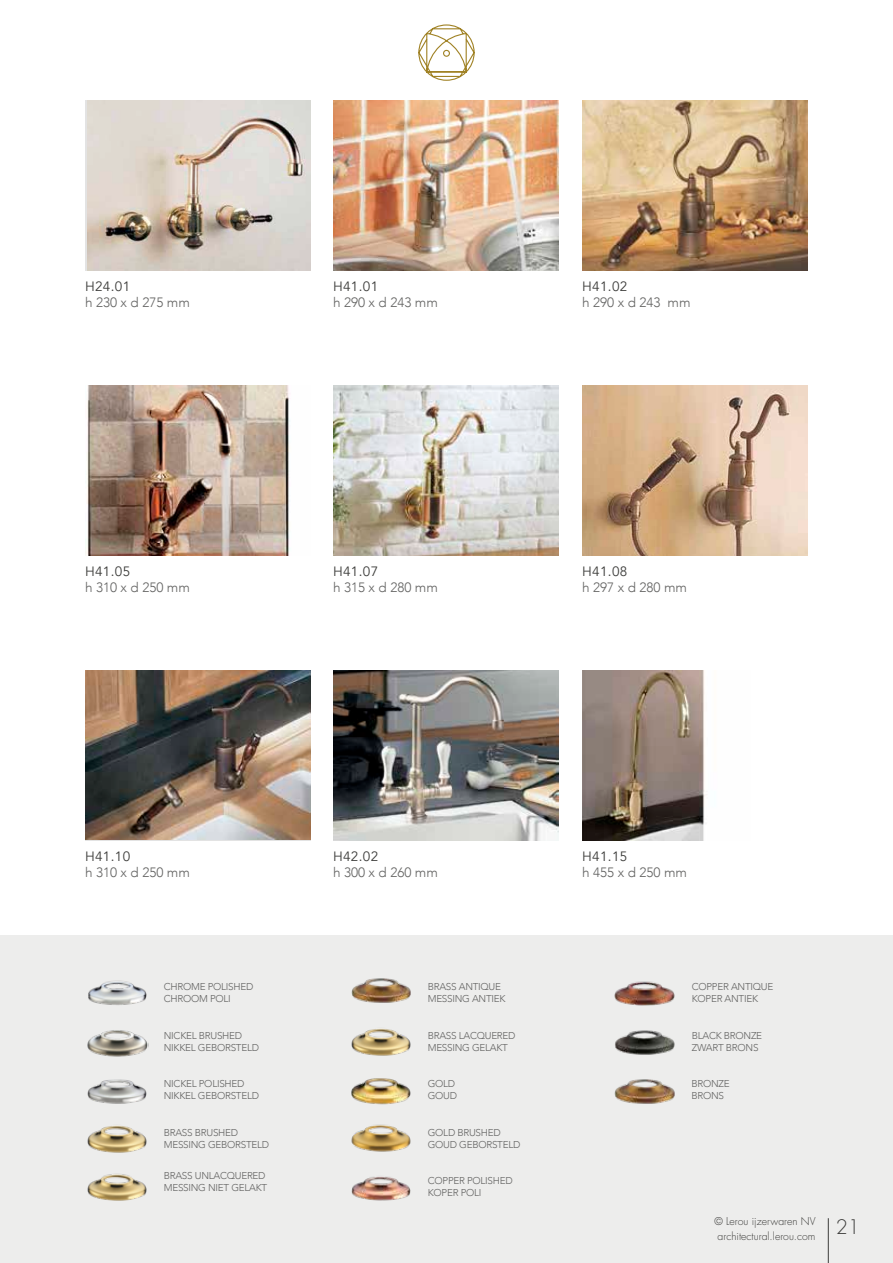
<style>
.page{position:relative;width:893px;height:1263px;background:#fff}
.page>*{position:absolute;margin:0;border:0;box-sizing:border-box;transform-origin:0 0}
.t1{font:300 19.5px "Futura LT";color:#3c3c3a}
.t2{font:300 13.5px "Avenir";color:#636362}
.t3{font:13.5px "Avenir";letter-spacing:.025em;color:#3c3c3a}
.t4{font:300 10.5px/15px "Futura LT";color:#3c3c3a;text-align:center}
.t5{font:300 9.9px/11.9px "Avenir";letter-spacing:-.025em;color:#636362}
</style>
<div class="page">
<svg style="left:418px;top:24px;width:57px;height:57px"></svg>
<div style="left:0;top:935px;width:893px;height:328px;background:#ededec"></div>
<img style="left:87px;top:100px;width:224px;height:170px">
<img style="left:333px;top:100px;width:226px;height:170px">
<img style="left:582px;top:100px;width:226px;height:170px">
<img style="left:333px;top:385px;width:226px;height:170px">
<img style="left:582px;top:385px;width:226px;height:170px">
<img style="left:85px;top:385px;width:205px;height:170px">
<img style="left:85px;top:670px;width:226px;height:170px">
<img style="left:333px;top:670px;width:226px;height:170px">
<img style="left:582px;top:670px;width:124px;height:170px">
<img style="left:88px;top:980px;width:59px;height:25px">
<img style="left:87px;top:1030px;width:62px;height:27px">
<img style="left:87px;top:1079px;width:60px;height:25px">
<img style="left:87px;top:1173px;width:60px;height:28px">
<img style="left:351px;top:1028px;width:60px;height:28px">
<img style="left:351px;top:1078px;width:60px;height:27px">
<img style="left:87px;top:1125px;width:60px;height:28px">
<img style="left:614px;top:981px;width:61px;height:25px">
<img style="left:351px;top:1176px;width:60px;height:25px">
<img style="left:615px;top:1030px;width:60px;height:25px">
<img style="left:351px;top:1124px;width:60px;height:28px">
<img style="left:351px;top:978px;width:60px;height:25px">
<img style="left:614px;top:1079px;width:61px;height:25px">
<hr style="left:828px;top:1218px;width:1px;height:45px;background:#3c3c3a">
<h2 class="t3" style="left:85px;top:278px;width:47px">H24.01</h2>
<h2 class="t2" style="left:85px;top:295px;width:106px">h 230 x d 275 mm</h2>
<h2 class="t3" style="left:85px;top:563px;width:47px">H41.05</h2>
<h2 class="t2" style="left:85px;top:580px;width:106px">h 310 x d 250 mm</h2>
<h2 class="t3" style="left:333px;top:278px;width:47px">H41.01</h2>
<h2 class="t2" style="left:333px;top:295px;width:106px">h 290 x d 243 mm</h2>
<h2 class="t3" style="left:333px;top:563px;width:47px">H41.07</h2>
<h2 class="t2" style="left:333px;top:580px;width:106px">h 315 x d 280 mm</h2>
<h2 class="t3" style="left:582px;top:278px;width:47px">H41.02</h2>
<h2 class="t2" style="left:582px;top:295px;width:110px">h 290 x d 243 mm</h2>
<h2 class="t3" style="left:582px;top:563px;width:47px">H41.08</h2>
<h2 class="t2" style="left:582px;top:580px;width:106px">h 297 x d 280 mm</h2>
<h2 class="t3" style="left:85px;top:848px;width:47px">H41.10</h2>
<h2 class="t2" style="left:85px;top:865px;width:106px">h 310 x d 250 mm</h2>
<h2 class="t3" style="left:333px;top:848px;width:47px">H42.02</h2>
<h2 class="t2" style="left:333px;top:865px;width:106px">h 300 x d 260 mm</h2>
<h2 class="t3" style="left:582px;top:848px;width:47px">H41.15</h2>
<h2 class="t2" style="left:582px;top:865px;width:106px">h 455 x d 250 mm</h2>
<p class="t5" style="left:164px;top:981px;width:91px">CHROME POLISHED<br>CHROOM POLI</p>
<p class="t5" style="left:164px;top:1029px;width:97px">NICKEL BRUSHED<br>NIKKEL GEBORSTELD</p>
<p class="t5" style="left:164px;top:1078px;width:97px">NICKEL POLISHED<br>NIKKEL GEBORSTELD</p>
<p class="t5" style="left:428px;top:981px;width:79px">BRASS ANTIQUE<br>MESSING ANTIEK</p>
<p class="t5" style="left:428px;top:1029px;width:89px">BRASS LACQUERED<br>MESSING GELAKT</p>
<p class="t5" style="left:428px;top:1078px;width:31px">GOLD<br>GOUD</p>
<p class="t5" style="left:692px;top:981px;width:83px">COPPER ANTIQUE<br>KOPER ANTIEK</p>
<p class="t5" style="left:692px;top:1029px;width:72px">BLACK BRONZE<br>ZWART BRONS</p>
<p class="t5" style="left:691px;top:1078px;width:40px">BRONZE<br>BRONS</p>
<p class="t5" style="left:164px;top:1126px;width:107px">BRASS BRUSHED<br>MESSING GEBORSTELD</p>
<p class="t5" style="left:428px;top:1126px;width:94px">GOLD BRUSHED<br>GOUD GEBORSTELD</p>
<p class="t5" style="left:164px;top:1170px;width:105px">BRASS UNLACQUERED<br>MESSING NIET GELAKT</p>
<p class="t5" style="left:428px;top:1175px;width:86px">COPPER POLISHED<br>KOPER POLI</p>
<p class="t4" style="left:714px;top:1214px;width:103px">© Lerou ijzerwaren NV architectural.lerou.com</p>
<h1 class="t1" style="left:836px;top:1215px;width:26px">21</h1>
</div>
